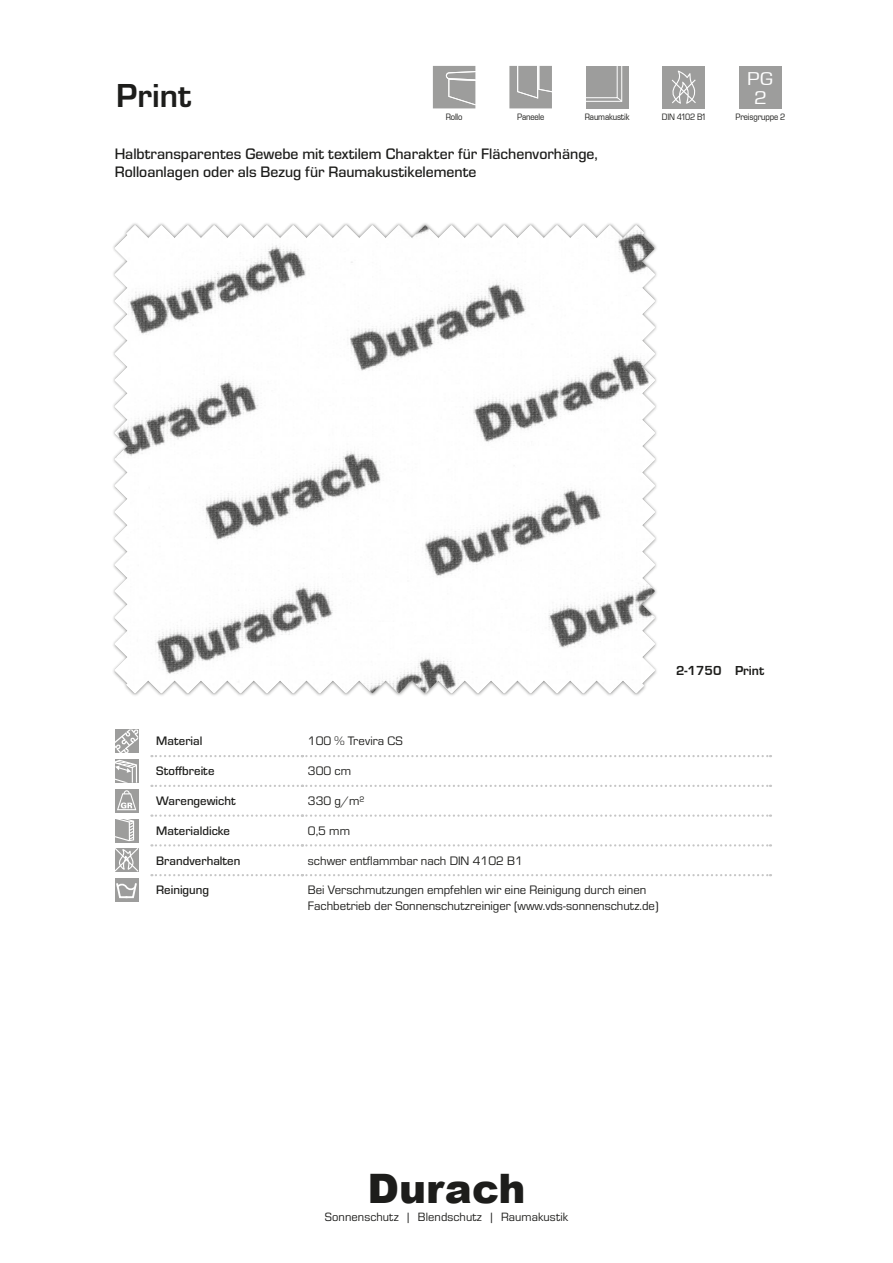
<style>
.page{position:relative;width:893px;height:1263px;background:#fff}
.page>*{position:absolute;margin:0;border:0;box-sizing:border-box;transform-origin:0 0}
.t1{font:900 40.65px "Arial";color:#1d1d1b}
.t2{font:700 34.5px "Eurostile";color:#1d1d1b}
.t3{font:18.75px/19.5px "Eurostile Next W1 G";color:#fff;text-align:center;scale:1.1 1}
.t4{font:500 15.75px/18px "Eurostile";color:#1d1d1b}
.t5{font:700 13.5px "Eurostile";color:#1d1d1b}
.t6{font:12.75px/15.3px "Eurostile";color:#1d1d1b}
.t7{font:500 12.75px "Eurostile";color:#1d1d1b}
.t8{font:12.45px "Eurostile";letter-spacing:.005em;color:#1d1d1b}
.t9{font:9.3px "Eurostile Next W1 G";letter-spacing:-.015em;color:#1d1d1b;scale:.89 1}
.s1{font-style:inherit}
</style>
<div class="page">
<div style="left:112px;top:222px;width:546px;height:475px;background:#1d1d1b;opacity:.55"></div>
<img style="left:115px;top:225px;width:540px;height:468px">
<div style="left:115px;top:819px;width:23px;height:23px;background:#9d9d9c"></div>
<svg style="left:115px;top:819px;width:19px;height:22px"></svg>
<svg style="left:115px;top:789px;width:23px;height:23px"></svg>
<svg style="left:117px;top:790px;width:19px;height:20px"></svg>
<svg style="left:115px;top:729px;width:23px;height:24px"></svg>
<div style="left:115px;top:759px;width:23px;height:24px;background:#9d9d9c"></div>
<svg style="left:115px;top:760px;width:22px;height:23px"></svg>
<div style="left:115px;top:878px;width:23px;height:23px;background:#9d9d9c"></div>
<svg style="left:116px;top:883px;width:21px;height:16px"></svg>
<svg style="left:115px;top:848px;width:23px;height:23px"></svg>
<svg style="left:151px;top:814px;width:620px;height:3px"></svg>
<svg style="left:151px;top:844px;width:620px;height:2px"></svg>
<svg style="left:151px;top:785px;width:620px;height:2px"></svg>
<svg style="left:151px;top:755px;width:620px;height:2px"></svg>
<svg style="left:151px;top:874px;width:620px;height:2px"></svg>
<div style="left:739px;top:66px;width:43px;height:42px;background:#9d9d9c"></div>
<div style="left:586px;top:66px;width:42px;height:42px;background:#9d9d9c"></div>
<svg style="left:586px;top:66px;width:37px;height:36px"></svg>
<svg style="left:433px;top:66px;width:42px;height:42px;background:#a5a5a4"></svg>
<svg style="left:509px;top:66px;width:43px;height:42px;background:#a5a5a4"></svg>
<div style="left:662px;top:66px;width:43px;height:42px;background:#9d9d9c"></div>
<svg style="left:672px;top:71px;width:24px;height:33px"></svg>
<h2 class="t2" style="left:116px;top:71px;width:77px">Print</h2>
<p class="t9" style="left:446px;top:111px;width:20px">Rollo</p>
<p class="t9" style="left:517px;top:111px;width:32px">Paneele</p>
<p class="t9" style="left:585px;top:111px;width:52px">Raumakustik</p>
<p class="t4" style="left:115px;top:144px;width:484px">Halbtransparentes Gewebe mit textilem Charakter für Flächenvorhänge,<br>Rolloanlagen oder als Bezug für Raumakustikelemente</p>
<h3 class="t3" style="left:747px;top:68px;width:25px">PG<br>2</h3>
<p class="t9" style="left:662px;top:111px;width:50px">DIN 4102 B1</p>
<p class="t9" style="left:735px;top:111px;width:57px">Preisgruppe 2</p>
<p class="t5" style="left:676px;top:660px;width:90px">2-<span class="s1">1750</span> Print</p>
<p class="t7" style="left:156px;top:732px;width:48px">Material</p>
<p class="t6" style="left:308px;top:733px;width:96px">100 % Trevira CS</p>
<p class="t7" style="left:156px;top:762px;width:60px">Stoffbreite</p>
<p class="t6" style="left:308px;top:763px;width:45px">300 cm</p>
<p class="t7" style="left:156px;top:792px;width:81px">Warengewicht</p>
<p class="t6" style="left:308px;top:793px;width:58px">330 g/m²</p>
<p class="t7" style="left:156px;top:822px;width:75px">Materialdicke</p>
<p class="t6" style="left:308px;top:822px;width:44px">0,5 mm</p>
<p class="t7" style="left:156px;top:851px;width:86px">Brandverhalten</p>
<p class="t6" style="left:308px;top:852px;width:216px">schwer entflammbar nach DIN 4102 B1</p>
<p class="t7" style="left:156px;top:881px;width:54px">Reinigung</p>
<p class="t6" style="left:308px;top:882px;width:352px">Bei Verschmutzungen empfehlen wir eine Reinigung durch einen<br>Fachbetrieb der Sonnenschutzreiniger (www.vds-sonnenschutz.de)</p>
<h1 class="t1" style="left:367px;top:1159px;width:159px">Durach</h1>
<p class="t8" style="left:325px;top:1209px;width:245px">Sonnenschutz | Blendschutz | Raumakustik</p>
</div>
